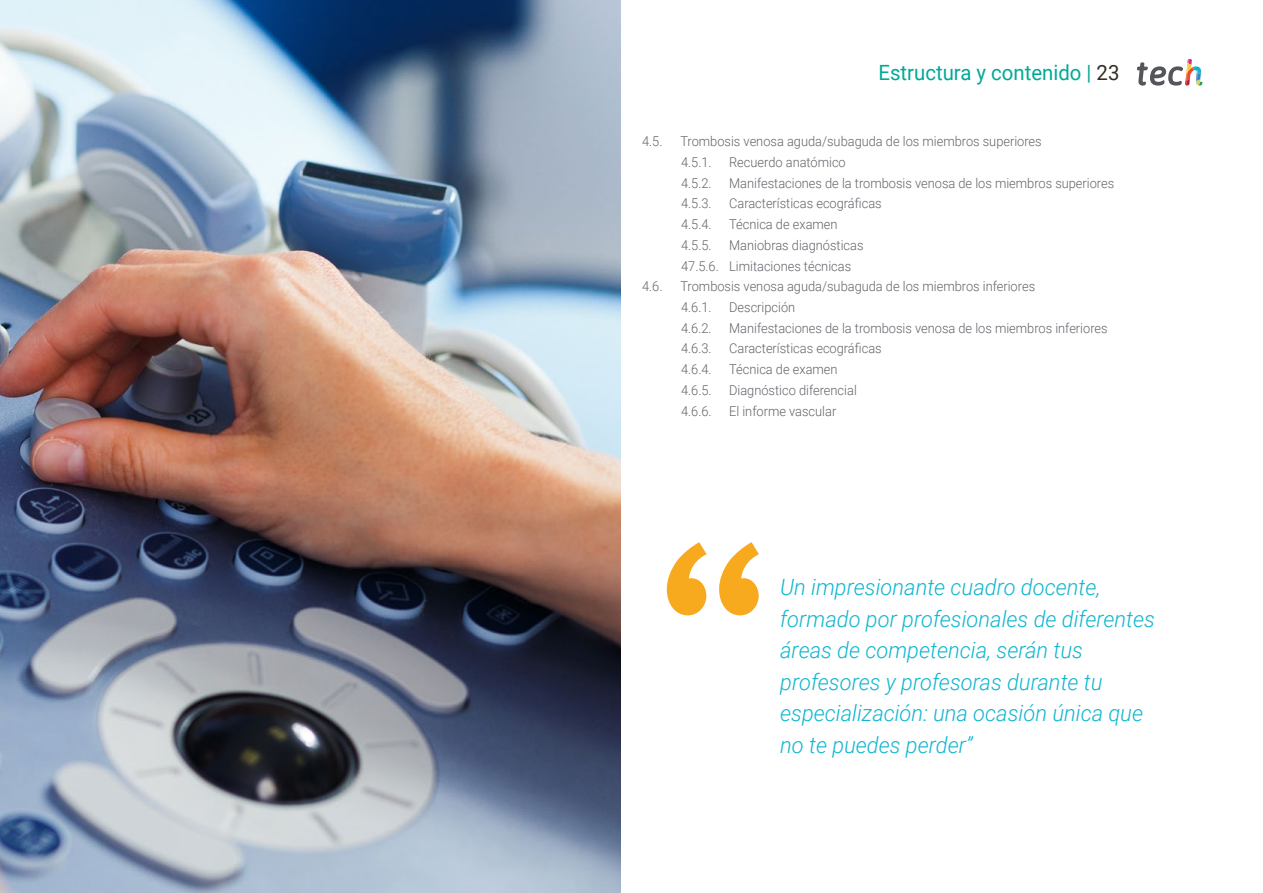
<style>
.page{position:relative;width:1263px;height:893px;background:#fff}
.page>*{position:absolute;margin:0;border:0;box-sizing:border-box;transform-origin:0 0}
.t1{font:italic 300 22.5px/31.5px "Roboto";color:#0fb6cf}
.t2{font:21px "Roboto";color:#00a996}
.t3{font:300 13.5px/20.7px "Roboto";color:#61646a;scale:.95 1}
.s1{color:#312e20}
</style>
<div class="page">
<img style="left:0;top:0;width:621px;height:893px">
<svg style="left:667px;top:542px;width:92px;height:73px"></svg>
<svg style="left:1137px;top:59px;width:65px;height:27px"></svg>
<h2 class="t2" style="left:878px;top:57px;width:242px">Estructura y contenido | <span class="s1">23</span></h2>
<p class="t3" style="left:642px;top:131px;width:23px">4.5.</p>
<p class="t3" style="left:680px;top:131px;width:382px">Trombosis venosa aguda/subaguda de los miembros superiores<br>4.5.1.</p>
<p class="t3" style="left:729px;top:151px;width:124px">Recuerdo anatómico</p>
<p class="t3" style="left:681px;top:172px;width:34px">4.5.2.</p>
<p class="t3" style="left:729px;top:172px;width:407px">Manifestaciones de la trombosis venosa de los miembros superiores</p>
<p class="t3" style="left:681px;top:193px;width:34px">4.5.3.</p>
<p class="t3" style="left:729px;top:193px;width:162px">Características ecográficas</p>
<p class="t3" style="left:681px;top:214px;width:34px">4.5.4.</p>
<p class="t3" style="left:729px;top:214px;width:116px">Técnica de examen</p>
<p class="t3" style="left:681px;top:234px;width:34px">4.5.5.</p>
<p class="t3" style="left:681px;top:234px;width:193px;text-indent:48px">Maniobras diagnósticas<br>47.5.6. Limitaciones técnicas</p>
<p class="t3" style="left:642px;top:275px;width:23px">4.6.</p>
<p class="t3" style="left:680px;top:275px;width:375px">Trombosis venosa aguda/subaguda de los miembros inferiores<br>4.6.1.</p>
<p class="t3" style="left:729px;top:296px;width:71px">Descripción</p>
<p class="t3" style="left:681px;top:317px;width:34px">4.6.2.</p>
<p class="t3" style="left:729px;top:317px;width:400px">Manifestaciones de la trombosis venosa de los miembros inferiores</p>
<p class="t3" style="left:681px;top:338px;width:34px">4.6.3.</p>
<p class="t3" style="left:729px;top:338px;width:162px">Características ecográficas</p>
<p class="t3" style="left:681px;top:358px;width:34px">4.6.4.</p>
<p class="t3" style="left:729px;top:358px;width:116px">Técnica de examen</p>
<p class="t3" style="left:681px;top:379px;width:34px">4.6.5.</p>
<p class="t3" style="left:729px;top:379px;width:136px">Diagnóstico diferencial</p>
<p class="t3" style="left:681px;top:400px;width:34px">4.6.6.</p>
<p class="t3" style="left:729px;top:400px;width:114px">El informe vascular</p>
<h1 class="t1" style="left:780px;top:571px;width:376px">Un impresionante cuadro docente, formado por profesionales de diferentes áreas de competencia, serán tus profesores y profesoras durante tu especialización: una ocasión única que no te puedes perder”</h1>
</div>
